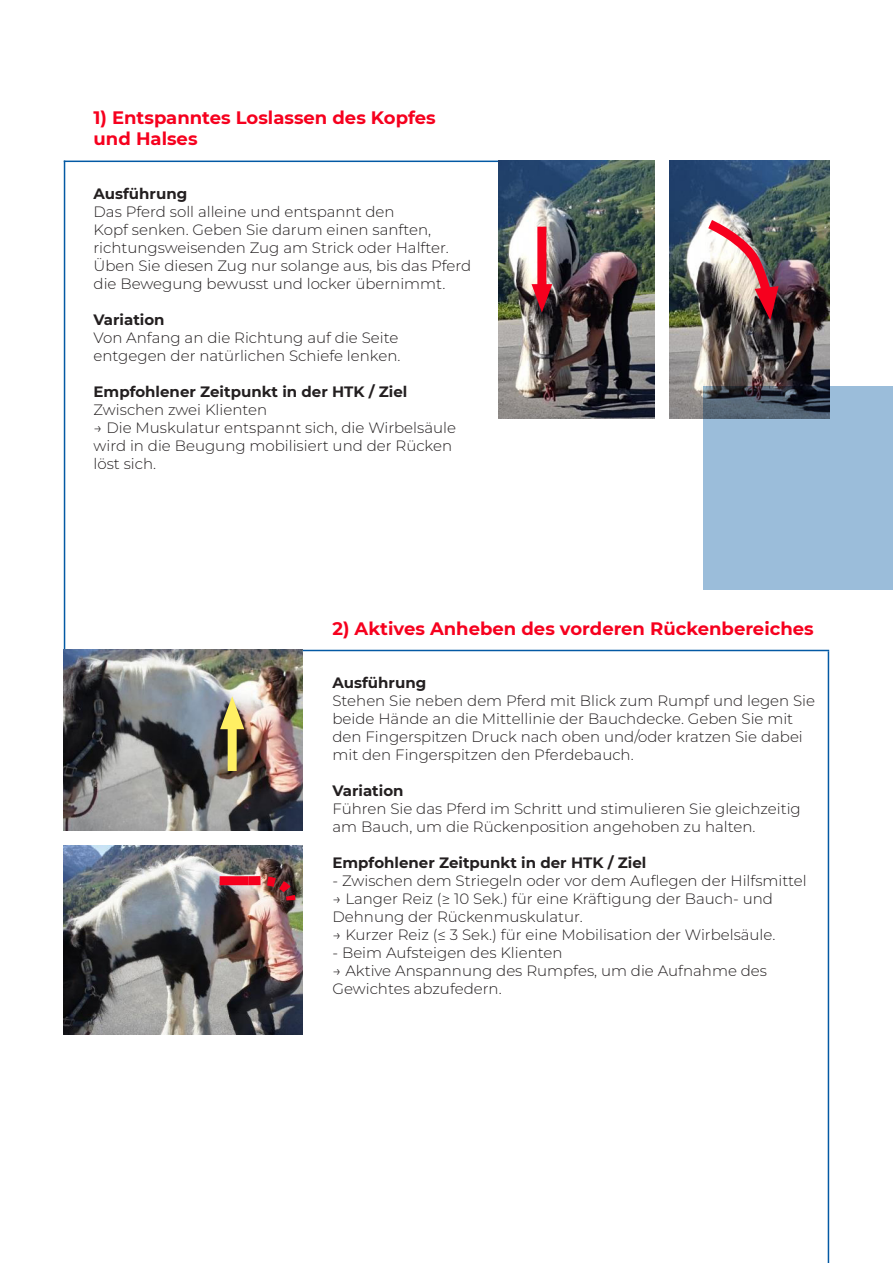
<style>
.page{position:relative;width:893px;height:1263px;background:#fff}
.page>*{position:absolute;margin:0;border:0;box-sizing:border-box;transform-origin:0 0}
.t1{font:700 18px "Montserrat";color:#f6001e}
.t2{font:300 15px/18px "Montserrat";color:#231f20}
.t3{font:700 15px "Montserrat";color:#231f20}
</style>
<div class="page">
<hr style="left:64px;top:161px;width:1px;height:541px;background:#0359a4">
<hr style="left:828px;top:651px;width:1px;height:612px;background:#0359a4">
<hr style="left:64px;top:161px;width:451px;height:1px;background:#0359a4">
<hr style="left:299px;top:650px;width:530px;height:1px;background:#0359a4">
<img style="left:670px;top:161px;width:159px;height:257px">
<img style="left:64px;top:650px;width:239px;height:180px">
<img style="left:64px;top:846px;width:239px;height:188px">
<svg style="left:703px;top:386px;width:190px;height:204px;background:#91b0cb"></svg>
<img style="left:498px;top:161px;width:157px;height:257px">
<div style="left:537px;top:227px;width:9px;height:69px;background:#f6001e"></div>
<svg style="left:531px;top:284px;width:21px;height:29px"></svg>
<img style="left:701px;top:215px;width:77px;height:105px">
<div style="left:228px;top:715px;width:9px;height:56px;background:#ffef63"></div>
<svg style="left:220px;top:696px;width:24px;height:33px"></svg>
<img style="left:240px;top:871px;width:61px;height:38px">
<div style="left:220px;top:876px;width:29px;height:9px;background:#f6001e"></div>
<p class="t1" style="left:94px;top:104px;width:344px">1) Entspanntes Loslassen des Kopfes</p>
<p class="t1" style="left:94px;top:126px;width:106px">und Halses</p>
<p class="t3" style="left:94px;top:183px;width:95px">Ausführung</p>
<p class="t2" style="left:94px;top:202px;width:379px">Das Pferd soll alleine und entspannt den<br>Kopf senken. Geben Sie darum einen sanften, richtungsweisenden Zug am Strick oder Halfter.<br>Üben Sie diesen Zug nur solange aus, bis das Pferd die Bewegung bewusst und locker übernimmt.</p>
<p class="t3" style="left:94px;top:309px;width:73px">Variation</p>
<p class="t2" style="left:94px;top:328px;width:308px">Von Anfang an die Richtung auf die Seite entgegen der natürlichen Schiefe lenken.</p>
<p class="t3" style="left:94px;top:381px;width:315px">Empfohlener Zeitpunkt in der HTK / Ziel</p>
<p class="t2" style="left:94px;top:400px;width:175px">Zwischen zwei Klienten</p>
<p class="t2" style="left:94px;top:418px;width:364px">→ Die Muskulatur entspannt sich, die Wirbelsäule wird in die Beugung mobilisiert und der Rücken löst sich.</p>
<p class="t1" style="left:332px;top:615px;width:483px">2) Aktives Anheben des vorderen Rückenbereiches</p>
<p class="t3" style="left:332px;top:672px;width:95px">Ausführung</p>
<p class="t2" style="left:332px;top:691px;width:484px">Stehen Sie neben dem Pferd mit Blick zum Rumpf und legen Sie beide Hände an die Mittellinie der Bauchdecke. Geben Sie mit den Fingerspitzen Druck nach oben und/oder kratzen Sie dabei mit den Fingerspitzen den Pferdebauch.</p>
<p class="t3" style="left:332px;top:780px;width:73px">Variation</p>
<p class="t2" style="left:332px;top:799px;width:470px">Führen Sie das Pferd im Schritt und stimulieren Sie gleichzeitig am Bauch, um die Rückenposition angehoben zu halten.</p>
<p class="t3" style="left:332px;top:852px;width:315px">Empfohlener Zeitpunkt in der HTK / Ziel</p>
<p class="t2" style="left:332px;top:871px;width:476px">- Zwischen dem Striegeln oder vor dem Auflegen der Hilfsmittel</p>
<p class="t2" style="left:332px;top:889px;width:442px">→ Langer Reiz (≥ 10 Sek.) für eine Kräftigung der Bauch- und<br>Dehnung der Rückenmuskulatur.</p>
<p class="t2" style="left:332px;top:925px;width:444px">→ Kurzer Reiz (≤ 3 Sek.) für eine Mobilisation der Wirbelsäule.</p>
<p class="t2" style="left:332px;top:943px;width:232px">- Beim Aufsteigen des Klienten</p>
<p class="t2" style="left:332px;top:961px;width:436px">→ Aktive Anspannung des Rumpfes, um die Aufnahme des<br>Gewichtes abzufedern.</p>
</div>
